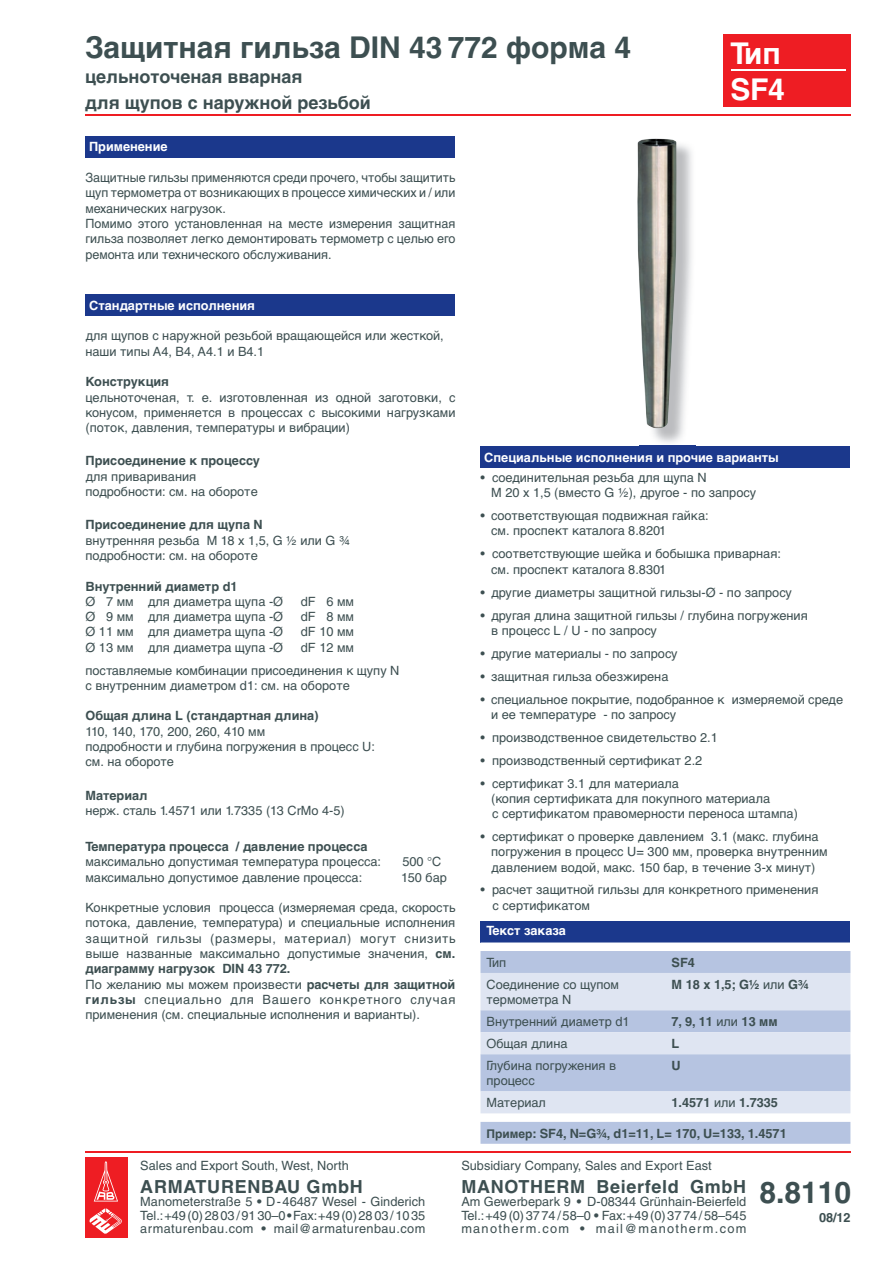
<style>
.page{position:relative;width:893px;height:1263px;background:#fff}
.page>*{position:absolute;margin:0;border:0;box-sizing:border-box;transform-origin:0 0}
.t1{font:700 30px "Helvetica Cyr";color:#3d4f51}
.t2{font:700 30px "Helvetica";color:#3d4f51}
.t3{font:700 30px "Helvetica Cyr";color:#fff}
.t4{font:700 30px "Helvetica";color:#fff}
.t5{font:700 18px/25.5px "Helvetica Cyr";color:#3d4f51}
.t6{font:700 18px "Helvetica";letter-spacing:.04em;color:#3d4f51}
.t7{font:12.75px/15.3px "Helvetica Cyr Upright";color:#3d4f51}
.t8{font:12.75px/13.5px "Helvetica";color:#3d4f51;text-align:justify}
.t9{font:700 12.75px "Helvetica Cyr";color:#3d4f51}
.t10{font:700 12.75px "Helvetica";color:#3d4f51}
.t11{font:700 12.75px "Helvetica Cyr";color:#fff}
.s1{font-family:"Helvetica"}
.s2{font-family:"Helvetica Cyr Upright"}
.s3{font-family:"Helvetica Cyr";font-weight:700}
.s4{font-family:"Helvetica Cyr Upright";font-weight:400}
.s5{font-family:"Helvetica Cyr"}
.s6{font-family:"Helvetica Cyr";font-size:12px}
.s7{font-weight:700}
.s8{font-size:6px;color:#fff}
</style>
<div class="page">
<div style="left:85px;top:294px;width:370px;height:21px;background:#1b388c"></div>
<hr style="left:85px;top:1152px;width:765px;height:1px;background:#ee1d23">
<hr style="left:85px;top:114px;width:765px;height:2px;background:#ee1d23">
<div style="left:723px;top:34px;width:127px;height:72px;background:#ee1d23"></div>
<div style="left:85px;top:1201px;width:43px;height:36px;background:#ee1d23"></div>
<svg style="left:89px;top:1208px;width:33px;height:26px"></svg>
<div style="left:85px;top:1157px;width:43px;height:47px;background:#ee1d23"></div>
<svg style="left:94px;top:1161px;width:24px;height:40px"></svg>
<div style="left:480px;top:446px;width:370px;height:22px;background:#1b388c"></div>
<hr style="left:731px;top:69px;width:115px;height:2px;background:#fff">
<img style="left:640px;top:141px;width:55px;height:305px">
<img style="left:637px;top:138px;width:39px;height:290px">
<div style="left:85px;top:136px;width:370px;height:22px;background:#1b388c"></div>
<div style="left:480px;top:921px;width:370px;height:21px;background:#1b388c"></div>
<svg style="left:480px;top:942px;width:370px;height:1px"></svg>
<svg style="left:480px;top:951px;width:370px;height:193px;fill:#b6c4e1"></svg>
<svg style="left:480px;top:973px;width:370px;height:140px;background:#ced7ea"></svg>
<h1 class="t1" style="left:85px;top:30px;width:548px">Защитная гильза <span class="s1">DIN 43 772</span> форма <span class="s1">4</span></h1>
<h2 class="t5" style="left:85px;top:64px;width:287px">цельноточеная вварная<br>для щупов с наружной резьбой</h2>
<p class="t11" style="left:89px;top:140px;width:80px">Применение</p>
<p class="t7" style="left:85px;top:170px;width:371px">Защитные гильзы применяются среди прочего, чтобы защитить щуп термометра от возникающих в процессе химических и / или механических нагрузок.<br>Помимо этого установленная на месте измерения защитная гильза позволяет легко демонтировать термометр с целью его ремонта или технического обслуживания.</p>
<h1 class="t3" style="left:730px;top:36px;width:52px">Тип</h1>
<h1 class="t4" style="left:730px;top:71px;width:56px">SF4</h1>
<p class="t11" style="left:89px;top:298px;width:167px">Стандартные исполнения</p>
<p class="t7" style="left:85px;top:328px;width:360px">для щупов с наружной резьбой вращающейся или жесткой, наши типы A4, B4, A4.1 и B4.1</p>
<p class="t9" style="left:85px;top:374px;width:85px">Конструкция</p>
<p class="t7" style="left:85px;top:389px;width:371px;text-align:justify">цельноточеная, т. е. изготовленная из одной заготовки, с конусом, применяется в процессах с высокими нагрузками (поток, давления, температуры и вибрации)</p>
<p class="t9" style="left:85px;top:454px;width:176px">Присоединение к процессу</p>
<p class="t7" style="left:85px;top:469px;width:174px">для приваривания подробности: см. на обороте</p>
<p class="t9" style="left:85px;top:517px;width:179px">Присоединение для щупа N</p>
<p class="t7" style="left:85px;top:533px;width:266px">внутренняя резьба M 18 x 1,5, G <span class="s1">½</span> или G <span class="s1">¾ </span>подробности: см. на обороте</p>
<p class="t9" style="left:85px;top:579px;width:154px">Bнутренний диаметр d1</p>
<p class="t7" style="left:85px;top:594px;width:199px"><span class="s1">Ø 7</span> мм для диаметра щупа <span class="s1">-Ø</span></p>
<p class="t8" style="left:301px;top:595px;width:55px">dF 6 <span class="s2">мм</span></p>
<p class="t7" style="left:85px;top:609px;width:199px"><span class="s1">Ø 9</span> мм для диаметра щупа <span class="s1">-Ø</span></p>
<p class="t8" style="left:301px;top:610px;width:55px">dF 8 <span class="s2">мм</span></p>
<p class="t7" style="left:85px;top:624px;width:199px"><span class="s1">Ø 11</span> мм для диаметра щупа <span class="s1">-Ø</span></p>
<p class="t8" style="left:301px;top:625px;width:55px">dF 10 <span class="s2">мм</span></p>
<p class="t7" style="left:85px;top:640px;width:199px"><span class="s1">Ø 13</span> мм для диаметра щупа <span class="s1">-Ø</span></p>
<p class="t8" style="left:301px;top:640px;width:55px">dF 12 <span class="s2">мм</span></p>
<p class="t7" style="left:85px;top:662px;width:315px">поставляемые комбинации присоединения к щупу N с внутренним диаметром d1: см. на обороте</p>
<p class="t9" style="left:85px;top:709px;width:235px">Общая длина L (стандартная длина)</p>
<p class="t7" style="left:85px;top:724px;width:291px">110, 140, 170, 200, 260, 410 мм<br>подробности и глубина погружения в процесс U: см. на обороте</p>
<p class="t9" style="left:85px;top:788px;width:64px">Материал</p>
<p class="t7" style="left:85px;top:803px;width:261px">нерж. сталь 1.4571 или 1.7335 (13 CrMo 4-5)</p>
<p class="t9" style="left:85px;top:839px;width:284px">Температура процесса / давление процесса</p>
<p class="t7" style="left:85px;top:854px;width:297px">максимально допустимая температура процесса:</p>
<p class="t7" style="left:402px;top:854px;width:41px">500 °C</p>
<p class="t7" style="left:85px;top:869px;width:278px">максимально допустимое давление процесса:</p>
<p class="t7" style="left:401px;top:869px;width:47px">150 бар</p>
<p class="t7" style="left:85px;top:900px;width:372px;text-align:justify">Конкретные условия процесса (измеряемая среда, скорость потока, давление, температура) и специальные исполнения защитной гильзы (размеры, материал) могут снизить выше названные максимально допустимые значения, <span class="s3">см.</span></p>
<p class="t9" style="left:85px;top:961px;width:206px">диаграмму нагрузок DIN 43 772.</p>
<p class="t7" style="left:85px;top:977px;width:371px;text-align:justify">По желанию мы можем произвести <span class="s3">расчеты для защитной гильзы</span> специально для Вашего конкретного случая применения (см. специальные исполнения и варианты).</p>
<p class="t11" style="left:484px;top:450px;width:296px">Специальные исполнения и прочие варианты</p>
<p class="t7" style="left:491px;top:469px;width:266px;text-indent:-11px"><span class="s1">•</span> соединительная резьба для щупа N<br>M 20 x 1,5 (вместо G <span class="s1">½</span>), другое - по запросу</p>
<p class="t7" style="left:491px;top:508px;width:219px;text-indent:-11px"><span class="s1">•</span> соответствующая подвижная гайка: см. проспект каталога 8.8201</p>
<p class="t7" style="left:491px;top:546px;width:291px;text-indent:-11px"><span class="s1">•</span> соответствующие шейка и бобышка приварная: см. проспект каталога 8.8301</p>
<p class="t7" style="left:481px;top:585px;width:313px"><span class="s1">•</span> другие диаметры защитной гильзы-<span class="s1">Ø</span> - по запросу</p>
<p class="t7" style="left:491px;top:607px;width:318px;text-indent:-11px"><span class="s1">•</span> другая длина защитной гильзы / глубина погружения в процесс L / U - по запросу</p>
<p class="t7" style="left:481px;top:646px;width:199px"><span class="s1">•</span> другие материалы - по запросу</p>
<p class="t7" style="left:481px;top:669px;width:189px"><span class="s1">•</span> защитная гильза обезжирена</p>
<p class="t7" style="left:491px;top:692px;width:353px;text-indent:-11px"><span class="s1">•</span> специальное покрытие, подобранное к измеряемой среде и ее температуре - по запросу</p>
<p class="t7" style="left:480px;top:730px;width:239px"><span class="s1">•</span> производственное свидетельство 2.1</p>
<p class="t7" style="left:480px;top:753px;width:223px"><span class="s1">•</span> производственный сертификат 2.2</p>
<p class="t7" style="left:491px;top:775px;width:308px;text-indent:-11px"><span class="s1">•</span> сертификат 3.1 для материала<br>(копия сертификата для покупного материала<br>с сертификатом правомерности переноса штампа)</p>
<p class="t7" style="left:491px;top:829px;width:338px;text-indent:-11px"><span class="s1">•</span> сертификат о проверке давлением 3.1 (макс. глубина погружения в процесс U= 300 мм, проверка внутренним давлением водой, макс. 150 бар, в течение 3-х минут)</p>
<p class="t7" style="left:493px;top:882px;width:327px;text-indent:-12px"><span class="s1">•</span> расчет защитной гильзы для конкретного применения с сертификатом</p>
<p class="t11" style="left:486px;top:923px;width:81px">Текст заказа</p>
<p class="t7" style="left:486px;top:955px;width:21px">Тип</p>
<p class="t10" style="left:671px;top:954px;width:25px">SF4</p>
<p class="t7" style="left:486px;top:977px;width:134px">Соединение со щупом термометра <span class="s1">N</span></p>
<p class="t10" style="left:671px;top:977px;width:139px">M 18 x 1,5; G½ <span class="s4">или</span> G¾</p>
<p class="t7" style="left:486px;top:1014px;width:145px">Bнутренний диаметр <span class="s1">d1</span></p>
<p class="t10" style="left:671px;top:1014px;width:108px">7, 9, 11 <span class="s4">или</span> 13 <span class="s5">мм</span></p>
<p class="t7" style="left:486px;top:1036px;width:83px">Общая длина</p>
<p class="t10" style="left:671px;top:1036px;width:9px">L</p>
<p class="t7" style="left:486px;top:1058px;width:131px">Глубина погружения в процесс</p>
<p class="t10" style="left:671px;top:1058px;width:11px">U</p>
<p class="t7" style="left:486px;top:1095px;width:61px">Материал</p>
<p class="t10" style="left:671px;top:1095px;width:108px">1.4571 <span class="s4">или</span> 1.7335</p>
<p class="t10" style="left:486px;top:1125px;width:302px"><span class="s6">Пример</span>: SF4, N=G¾, d1=11, L= 170, U=133, 1.4571</p>
<p class="t8" style="left:140px;top:1158px;width:210px">Sales and Export South, West, North</p>
<h2 class="t6" style="left:140px;top:1175px;width:224px">ARMATURENBAU GmbH</h2>
<p class="t8" style="left:140px;top:1195px;width:287px">Manometerstraße 5 <span class="s7">•</span> D-46487 Wesel - Ginderich Tel.: +49 (0) 28 03 / 91 30–0 <span class="s7">•</span> Fax: +49 (0) 28 03 / 10 35 armaturenbau.com <span class="s7">•</span> mail@armaturenbau.com</p>
<p class="t8" style="left:461px;top:1158px;width:252px">Subsidiary Company, Sales and Export East</p>
<h2 class="t6" style="left:461px;top:1175px;width:286px">MANOTHERM Beierfeld GmbH</h2>
<p class="t8" style="left:461px;top:1195px;width:287px">Am Gewerbepark 9 <span class="s7">•</span> D-08344 Grünhain-Beierfeld Tel.: +49 (0) 37 74 / 58–0 <span class="s7">•</span> Fax: +49 (0) 37 74 / 58–545 manotherm.com <span class="s7">•</span> mail@manotherm.com</p>
<h1 class="t2" style="left:760px;top:1174px;width:93px">8.8110</h1>
<p class="t10" style="left:813px;top:1209px;width:39px"><span class="s8">00</span>08/12</p>
</div>
